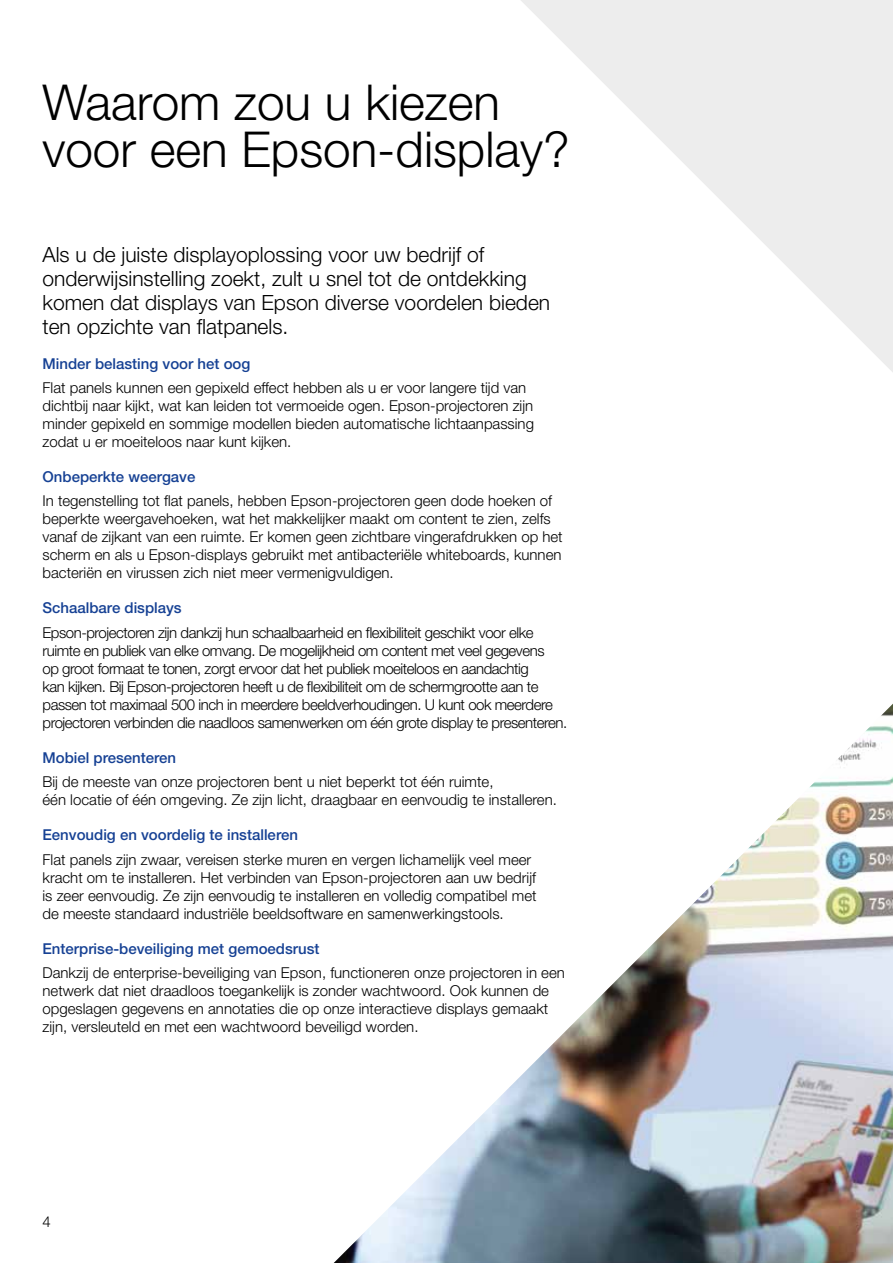
<style>
.page{position:relative;width:893px;height:1263px;background:#fff}
.page>*{position:absolute;margin:0;border:0;box-sizing:border-box;transform-origin:0 0}
.t1{font:300 49.5px/46.5px "Helvetica Neue LT Pro";color:#000}
.t2{font:300 21px/24px "Helvetica Neue LT Pro";color:#000}
.t3{font:300 15px/18px "Helvetica Neue LT Pro";color:#000}
.t4{font:300 15px/18px "Helvetica Neue LT Pro";letter-spacing:-.03em;color:#000}
.t5{font:500 15px "Helvetica Neue LT Pro";color:#164194}
</style>
<div class="page">
<svg style="left:521px;top:0;width:372px;height:372px;fill:#ededed"></svg>
<img style="left:334px;top:704px;width:559px;height:559px">
<h1 class="t1" style="left:43px;top:78px;width:529px">Waarom zou u kiezen voor een Epson-display?</h1>
<h2 class="t2" style="left:43px;top:242px;width:509px">Als u de juiste displayoplossing voor uw bedrijf of onderwijsinstelling zoekt, zult u snel tot de ontdekking komen dat displays van Epson diverse voordelen bieden ten opzichte van flatpanels.</h2>
<p class="t5" style="left:43px;top:354px;width:209px">Minder belasting voor het oog</p>
<p class="t3" style="left:43px;top:378px;width:493px">Flat panels kunnen een gepixeld effect hebben als u er voor langere tijd van dichtbij naar kijkt, wat kan leiden tot vermoeide ogen. Epson-projectoren zijn minder gepixeld en sommige modellen bieden automatische lichtaanpassing zodat u er moeiteloos naar kunt kijken.</p>
<p class="t5" style="left:43px;top:468px;width:154px">Onbeperkte weergave</p>
<p class="t3" style="left:43px;top:492px;width:522px">In tegenstelling tot flat panels, hebben Epson-projectoren geen dode hoeken of beperkte weergavehoeken, wat het makkelijker maakt om content te zien, zelfs vanaf de zijkant van een ruimte. Er komen geen zichtbare vingerafdrukken op het scherm en als u Epson-displays gebruikt met antibacteriële whiteboards, kunnen bacteriën en virussen zich niet meer vermenigvuldigen.</p>
<p class="t5" style="left:43px;top:599px;width:141px">Schaalbare displays</p>
<p class="t4" style="left:43px;top:623px;width:526px">Epson-projectoren zijn dankzij hun schaalbaarheid en flexibiliteit geschikt voor elke ruimte en publiek van elke omvang. De mogelijkheid om content met veel gegevens<br>op groot formaat te tonen, zorgt ervoor dat het publiek moeiteloos en aandachtig<br>kan kijken. Bij Epson-projectoren heeft u de flexibiliteit om de schermgrootte aan te passen tot maximaal 500 inch in meerdere beeldverhoudingen. U kunt ook meerdere projectoren verbinden die naadloos samenwerken om één grote display te presenteren.</p>
<p class="t5" style="left:43px;top:748px;width:135px">Mobiel presenteren</p>
<p class="t3" style="left:43px;top:772px;width:516px">Bij de meeste van onze projectoren bent u niet beperkt tot één ruimte,<br>één locatie of één omgeving. Ze zijn licht, draagbaar en eenvoudig te installeren.</p>
<p class="t5" style="left:43px;top:826px;width:257px">Eenvoudig en voordelig te installeren</p>
<p class="t3" style="left:43px;top:850px;width:496px">Flat panels zijn zwaar, vereisen sterke muren en vergen lichamelijk veel meer kracht om te installeren. Het verbinden van Epson-projectoren aan uw bedrijf is zeer eenvoudig. Ze zijn eenvoudig te installeren en volledig compatibel met de meeste standaard industriële beeldsoftware en samenwerkingstools.</p>
<p class="t5" style="left:43px;top:939px;width:279px">Enterprise-beveiliging met gemoedsrust</p>
<p class="t3" style="left:43px;top:963px;width:524px">Dankzij de enterprise-beveiliging van Epson, functioneren onze projectoren in een netwerk dat niet draadloos toegankelijk is zonder wachtwoord. Ook kunnen de opgeslagen gegevens en annotaties die op onze interactieve displays gemaakt zijn, versleuteld en met een wachtwoord beveiligd worden.</p>
<p class="t3" style="left:43px;top:1212px;width:10px">4</p>
</div>
